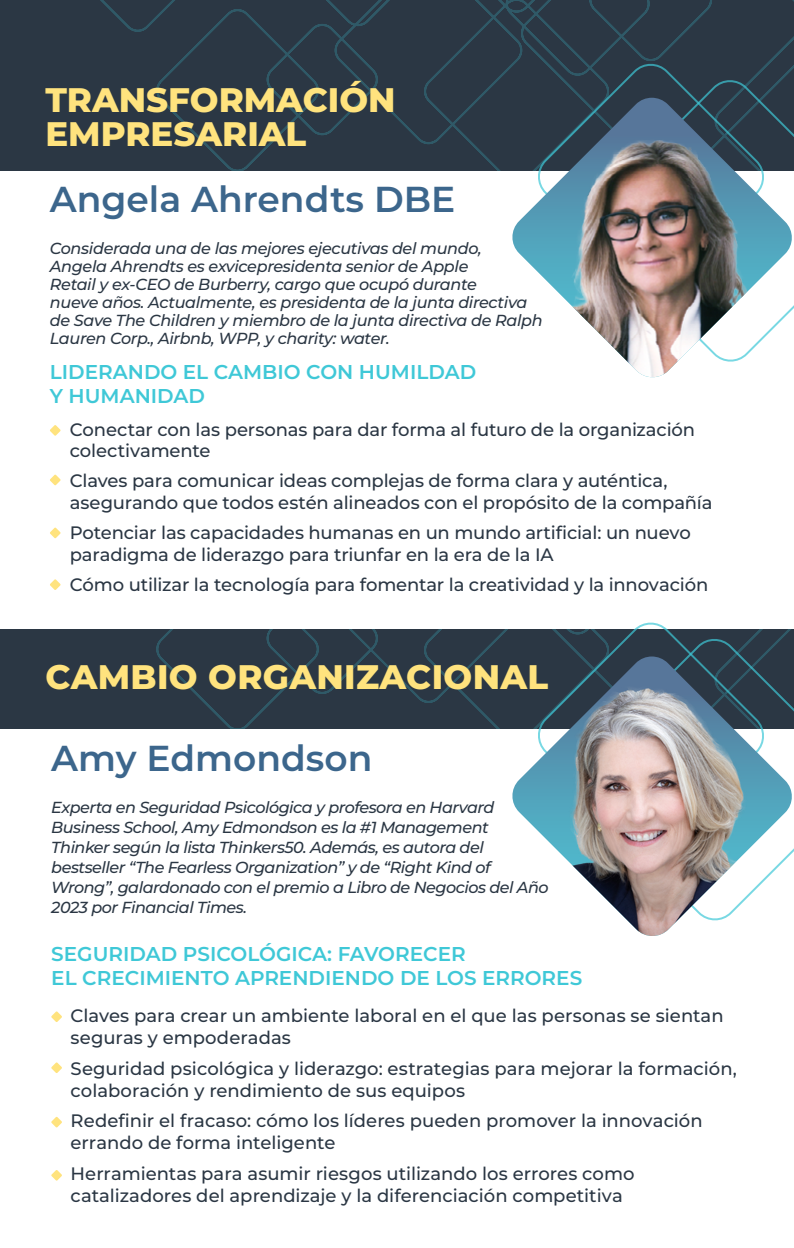
<style>
.page{position:relative;width:794px;height:1248px;background:#fff}
.page>*{position:absolute;margin:0;border:0;box-sizing:border-box;transform-origin:0 0}
.t1{font:600 36px "Montserrat";color:#3c668c}
.t2{font:800 34px/34px "Montserrat";color:#ffe37e}
.t3{font:600 20px/24px "Montserrat";color:#3fc8d7}
.t4{font:500 18px/22px "Montserrat";letter-spacing:-.005em;color:#2b3744}
.t5{font:italic 500 16px/18px "Montserrat";letter-spacing:-.03em;color:#2b3744}
</style>
<div class="page">
<div style="left:0;top:629px;width:794px;height:100px;background:#2b3744"></div>
<div style="left:0;top:0;width:794px;height:170px;background:#2b3744"></div>
<svg style="left:534px;top:622px;width:234px;height:34px"></svg>
<svg style="left:534px;top:63px;width:234px;height:35px;background:#2b3d4a"></svg>
<svg style="left:510px;top:98px;width:284px;height:21px;background:#314555"></svg>
<img style="left:510px;top:119px;width:284px;height:259px">
<svg style="left:51px;top:1011px;width:11px;height:11px"></svg>
<svg style="left:51px;top:1062px;width:11px;height:11px"></svg>
<svg style="left:51px;top:1116px;width:11px;height:11px"></svg>
<svg style="left:50px;top:425px;width:11px;height:11px"></svg>
<svg style="left:50px;top:474px;width:11px;height:11px"></svg>
<svg style="left:50px;top:527px;width:11px;height:11px"></svg>
<svg style="left:50px;top:579px;width:11px;height:11px"></svg>
<svg style="left:51px;top:1169px;width:11px;height:11px"></svg>
<svg style="left:510px;top:656px;width:284px;height:208px"></svg>
<img style="left:523px;top:663px;width:258px;height:273px">
<h2 class="t2" style="left:45px;top:82px;width:352px">TRANSFORMACIÓN<br>EMPRESARIAL</h2>
<h1 class="t1" style="left:50px;top:175px;width:407px">Angela Ahrendts DBE</h1>
<p class="t5" style="left:50px;top:239px;width:494px">Considerada una de las mejores ejecutivas del mundo, Angela Ahrendts es exvicepresidenta senior de Apple<br>Retail y ex-CEO de Burberry, cargo que ocupó durante<br>nueve años. Actualmente, es presidenta de la junta directiva de Save The Children y miembro de la junta directiva de Ralph Lauren Corp., Airbnb, WPP, y charity: water.</p>
<p class="t3" style="left:50px;top:360px;width:428px">LIDERANDO EL CAMBIO CON HUMILDAD<br>Y HUMANIDAD</p>
<p class="t4" style="left:70px;top:418px;width:627px">Conectar con las personas para dar forma al futuro de la organización colectivamente</p>
<p class="t4" style="left:70px;top:469px;width:644px">Claves para comunicar ideas complejas de forma clara y auténtica, asegurando que todos estén alineados con el propósito de la compañía</p>
<p class="t4" style="left:70px;top:521px;width:622px">Potenciar las capacidades humanas en un mundo artificial: un nuevo paradigma de liderazgo para triunfar en la era de la IA</p>
<p class="t4" style="left:70px;top:572px;width:640px">Cómo utilizar la tecnología para fomentar la creatividad y la innovación</p>
<h2 class="t2" style="left:46px;top:659px;width:504px">CAMBIO ORGANIZACIONAL</h2>
<h1 class="t1" style="left:51px;top:733px;width:322px">Amy Edmondson</h1>
<p class="t5" style="left:51px;top:797px;width:499px;line-height:20px">Experta en Seguridad Psicológica y profesora en Harvard Business School, Amy Edmondson es la #1 Management Thinker según la lista Thinkers50. Además, es autora del bestseller “The Fearless Organization” y de “Right Kind of Wrong”, galardonado con el premio a Libro de Negocios del Año 2023 por Financial Times.</p>
<p class="t3" style="left:51px;top:940px;width:532px">SEGURIDAD PSICOLÓGICA: FAVORECER<br>EL CRECIMIENTO APRENDIENDO DE LOS ERRORES</p>
<p class="t4" style="left:71px;top:1004px;width:654px">Claves para crear un ambiente laboral en el que las personas se sientan seguras y empoderadas</p>
<p class="t4" style="left:71px;top:1056px;width:668px">Seguridad psicológica y liderazgo: estrategias para mejorar la formación, colaboración y rendimiento de sus equipos</p>
<p class="t4" style="left:71px;top:1109px;width:633px">Redefinir el fracaso: cómo los líderes pueden promover la innovación errando de forma inteligente</p>
<p class="t4" style="left:71px;top:1161px;width:565px">Herramientas para asumir riesgos utilizando los errores como catalizadores del aprendizaje y la diferenciación competitiva</p>
</div>
